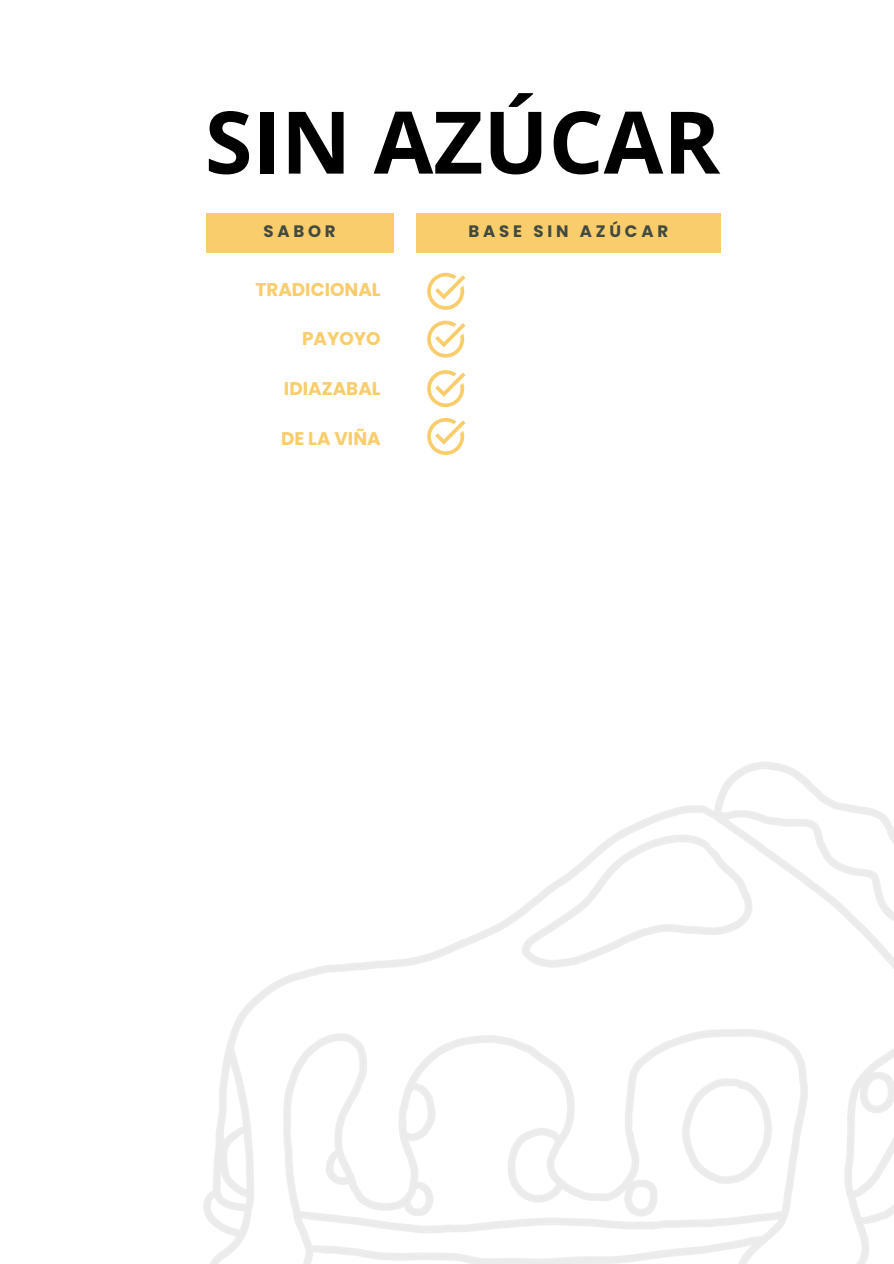
<style>
.page{position:relative;width:894px;height:1264px;background:#fff}
.page>*{position:absolute;margin:0;border:0;box-sizing:border-box;transform-origin:0 0}
.t1{font:700 86.4px "Open Sans";color:#000}
.t2{font:700 18.45px "Poppins";color:#f9cd6c}
.t3{font:700 16.5px "Poppins";letter-spacing:.23em;color:#404942}
</style>
<div class="page">
<div style="left:206px;top:213px;width:187px;height:40px;background:#f9cd6c"></div>
<div style="left:416px;top:213px;width:304px;height:40px;background:#f9cd6c"></div>
<svg style="left:427px;top:273px;width:38px;height:37px"></svg>
<svg style="left:427px;top:321px;width:38px;height:37px"></svg>
<svg style="left:427px;top:370px;width:38px;height:37px"></svg>
<svg style="left:427px;top:418px;width:38px;height:37px"></svg>
<p class="t1" style="left:205px;top:81px;width:517px">SIN AZÚCAR</p>
<h1 class="t3" style="left:263px;top:220px;width:74px">SABOR</h1>
<p class="t2" style="left:255px;top:276px;width:127px">TRADICIONAL</p>
<p class="t2" style="left:302px;top:326px;width:80px">PAYOYO</p>
<p class="t2" style="left:284px;top:375px;width:98px">IDIAZABAL</p>
<p class="t2" style="left:281px;top:425px;width:101px">DE LA VIÑA</p>
<p class="t3" style="left:468px;top:220px;width:201px">BASE SIN AZÚCAR</p>
</div>
